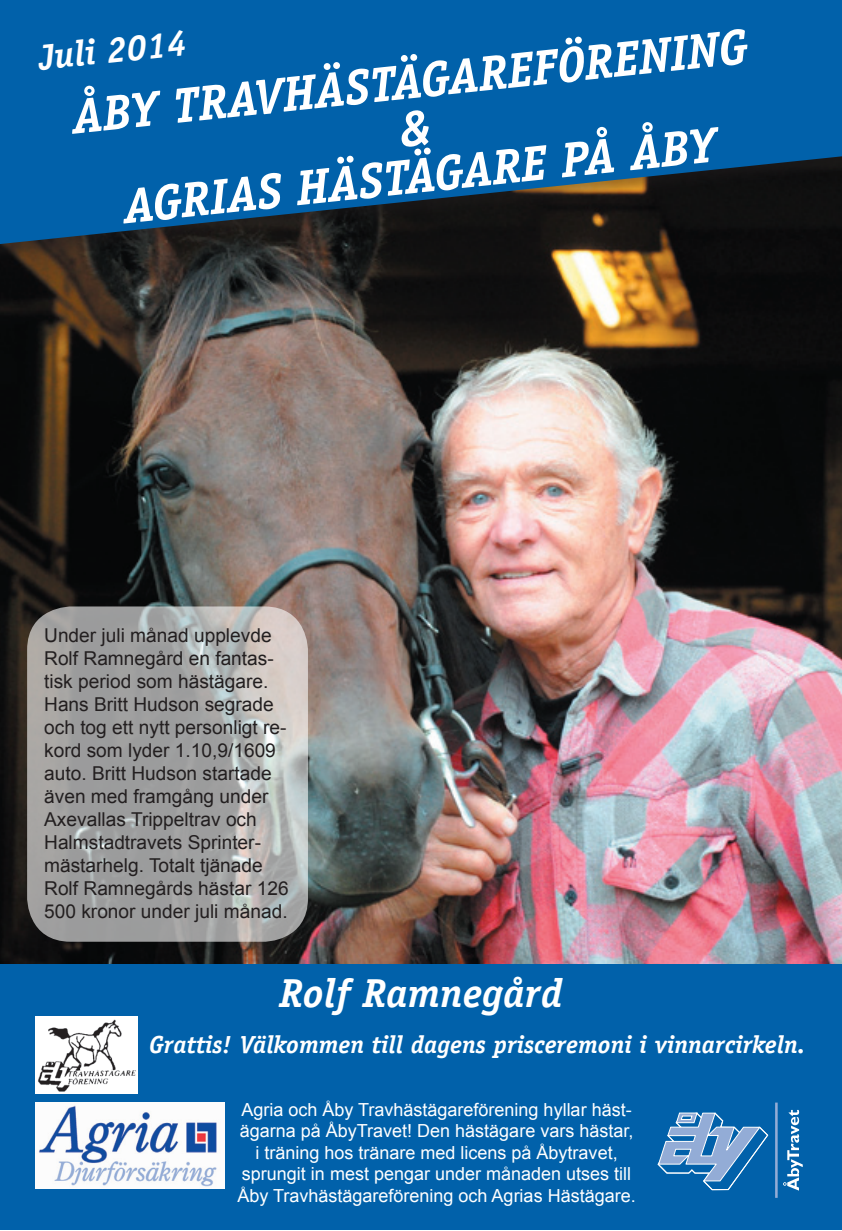
<style>
.page{position:relative;width:842px;height:1231px;background:#fff}
.page>*{position:absolute;margin:0;border:0;box-sizing:border-box;transform-origin:0 0}
.t1{font:italic 700 49.5px/47.2px "Officina Serif Std";color:#fff;text-align:center}
.t2{font:italic 700 40.5px "Officina Serif Std";color:#fff}
.t3{font:italic 700 36px "Officina Serif Std";color:#fff}
.t4{font:italic 700 24.75px "Officina Serif Std";color:#fff}
.t5{font:19.12px/22.9px "Arial";color:#231f20}
.t6{font:18px/21.6px "Arial";color:#fff;text-align:center}
</style>
<div class="page">
<img style="left:0;top:281px;width:842px;height:683px">
<div style="left:0;top:964px;width:842px;height:266px;background:#0161aa"></div>
<div style="left:0;top:0;width:842px;height:281px;background:#231f20;opacity:.4"></div>
<svg style="left:0;top:0;width:842px;height:244px;fill:#0161aa"></svg>
<hr style="left:775px;top:1103px;width:3px;height:94px;background:#93acd6">
<svg style="left:783px;top:1110px;width:20px;height:81px"></svg>
<svg style="left:657px;top:1112px;width:112px;height:79px"></svg>
<img style="left:35px;top:1102px;width:190px;height:87px">
<svg style="left:27px;top:606px;width:281px;height:336px;fill:#a1a1a1"></svg>
<img style="left:35px;top:1016px;width:103px;height:77px">
<h1 class="t1" style="left:70px;top:94px;width:681px;rotate:-6deg">ÅBY TRAVHÄSTÄGAREFÖRENING &amp;<br>AGRIAS HÄSTÄGARE PÅ ÅBY</h1>
<h3 class="t3" style="left:36px;top:37px;width:150px;rotate:-6deg">Juli 2014</h3>
<p class="t5" style="left:44px;top:624px;width:246px">Under juli månad upplevde<br>Rolf Ramnegård en fantas&shy;tisk period som hästägare.<br>Hans Britt Hudson segrade och tog ett nytt personligt re&shy;kord som lyder 1.10,9/1609 auto. Britt Hudson startade även med framgång under<br>Axevallas Trippeltrav och<br>Halmstadtravets Sprinter&shy;mästarhelg. Totalt tjänade<br>Rolf Ramnegårds hästar 126<br>500 kronor under juli månad.</p>
<h2 class="t2" style="left:280px;top:969px;width:284px">Rolf Ramnegård</h2>
<p class="t4" style="left:149px;top:1030px;width:658px">Grattis! Välkommen till dagens prisceremoni i vinnarcirkeln.</p>
<p class="t6" style="left:237px;top:1099px;width:400px">Agria och Åby Travhästägareförening hyllar häst&shy;ägarna på ÅbyTravet! Den hästägare vars hästar, i träning hos tränare med licens på Åbytravet, sprungit in mest pengar under månaden utses till Åby Travhästägareförening och Agrias Hästägare.</p>
</div>
